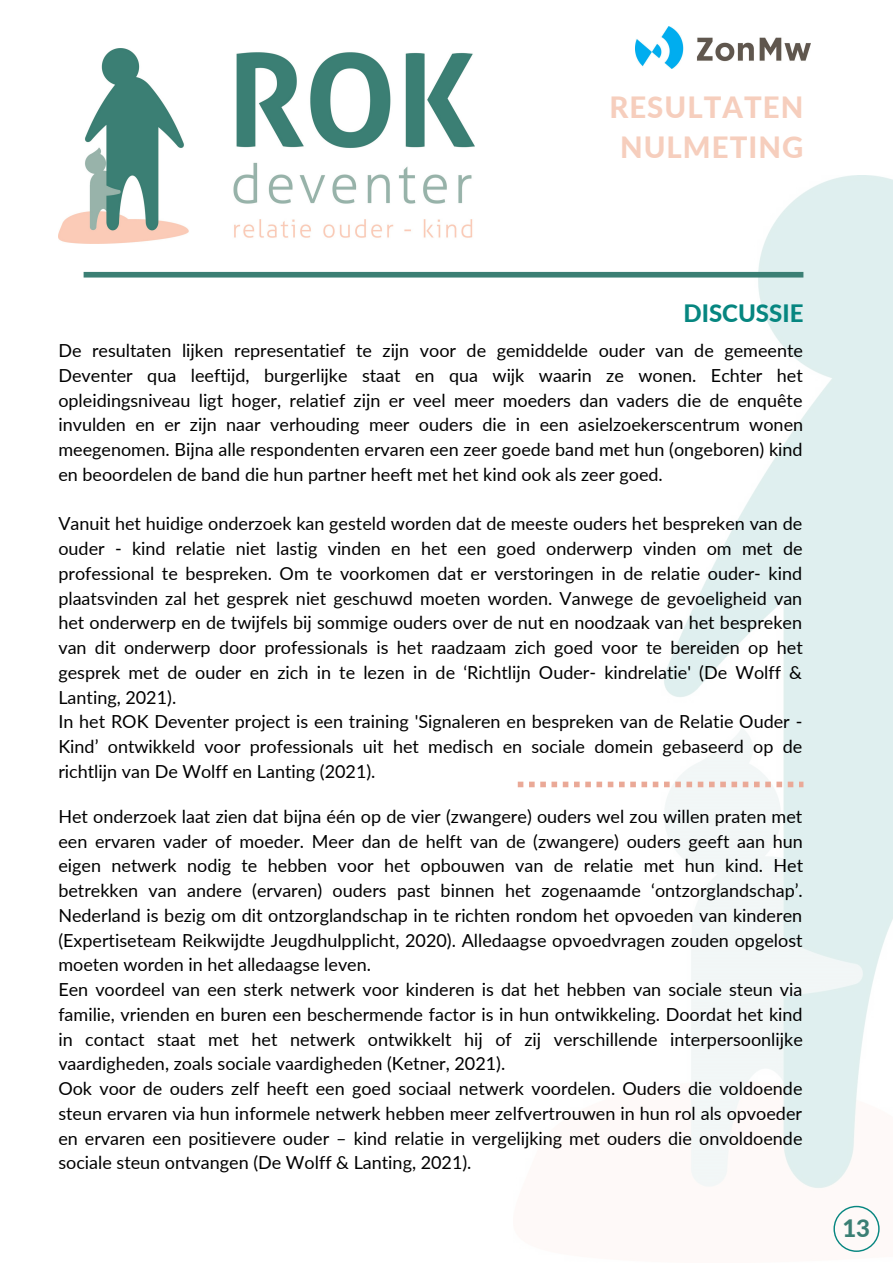
<style>
.page{position:relative;width:893px;height:1264px;background:#fff}
.page>*{position:absolute;margin:0;border:0;box-sizing:border-box;transform-origin:0 0}
.t1{font:800 29.25px/40.5px "Lato";letter-spacing:.035em;color:#f6cebd;text-align:center}
.t2{font:800 24px "Lato";color:#068680}
.t3{font:800 24px "Lato";color:#3b7f74}
.t4{font:18px/24.8px "Lato";color:#000}
</style>
<div class="page">
<img style="left:58px;top:49px;width:416px;height:194px">
<img style="left:513px;top:175px;width:379px;height:1077px">
<div style="left:84px;top:272px;width:719px;height:5px;background:#3b7f74"></div>
<svg style="left:833px;top:1205px;width:46px;height:46px"></svg>
<svg style="left:517px;top:781px;width:286px;height:6px"></svg>
<img style="left:635px;top:26px;width:175px;height:43px">
<h1 class="t1" style="left:609px;top:86px;width:195px">RESULTATEN<br>NULMETING</h1>
<h2 class="t2" style="left:683px;top:299px;width:121px">DISCUSSIE</h2>
<p class="t4" style="left:58px;top:338px;width:746px;text-align:justify">De resultaten lijken representatief te zijn voor de gemiddelde ouder van de gemeente Deventer qua leeftijd, burgerlijke staat en qua wijk waarin ze wonen. Echter het opleidingsniveau ligt hoger, relatief zijn er veel meer moeders dan vaders die de enquête invulden en er zijn naar verhouding meer ouders die in een asielzoekerscentrum wonen meegenomen. Bijna alle respondenten ervaren een zeer goede band met hun (ongeboren) kind en beoordelen de band die hun partner heeft met het kind ook als zeer goed.</p>
<p class="t4" style="left:58px;top:511px;width:745px">Vanuit het huidige onderzoek kan gesteld worden dat de meeste ouders het bespreken van de ouder - kind relatie niet lastig vinden en het een goed onderwerp vinden om met de professional te bespreken. Om te voorkomen dat er verstoringen in de relatie ouder- kind plaatsvinden zal het gesprek niet geschuwd moeten worden. Vanwege de gevoeligheid van het onderwerp en de twijfels bij sommige ouders over de nut en noodzaak van het bespreken van dit onderwerp door professionals is het raadzaam zich goed voor te bereiden op het gesprek met de ouder en zich in te lezen in de ‘Richtlijn Ouder- kindrelatie' (De Wolff &amp; Lanting, 2021).<br>In het ROK Deventer project is een training 'Signaleren en bespreken van de Relatie Ouder - Kind’ ontwikkeld voor professionals uit het medisch en sociale domein gebaseerd op de richtlijn van De Wolff en Lanting (2021).</p>
<p class="t4" style="left:58px;top:803px;width:746px">Het onderzoek laat zien dat bijna één op de vier (zwangere) ouders wel zou willen praten met een ervaren vader of moeder. Meer dan de helft van de (zwangere) ouders geeft aan hun eigen netwerk nodig te hebben voor het opbouwen van de relatie met hun kind. Het betrekken van andere (ervaren) ouders past binnen het zogenaamde ‘ontzorglandschap’.<br>Nederland is bezig om dit ontzorglandschap in te richten rondom het opvoeden van kinderen (Expertiseteam Reikwijdte Jeugdhulpplicht, 2020). Alledaagse opvoedvragen zouden opgelost moeten worden in het alledaagse leven.<br>Een voordeel van een sterk netwerk voor kinderen is dat het hebben van sociale steun via familie, vrienden en buren een beschermende factor is in hun ontwikkeling. Doordat het kind in contact staat met het netwerk ontwikkelt hij of zij verschillende interpersoonlijke vaardigheden, zoals sociale vaardigheden (Ketner, 2021).<br>Ook voor de ouders zelf heeft een goed sociaal netwerk voordelen. Ouders die voldoende steun ervaren via hun informele netwerk hebben meer zelfvertrouwen in hun rol als opvoeder en ervaren een positievere ouder – kind relatie in vergelijking met ouders die onvoldoende sociale steun ontvangen (De Wolff &amp; Lanting, 2021).</p>
<h2 class="t3" style="left:842px;top:1213px;width:29px">13</h2>
</div>
